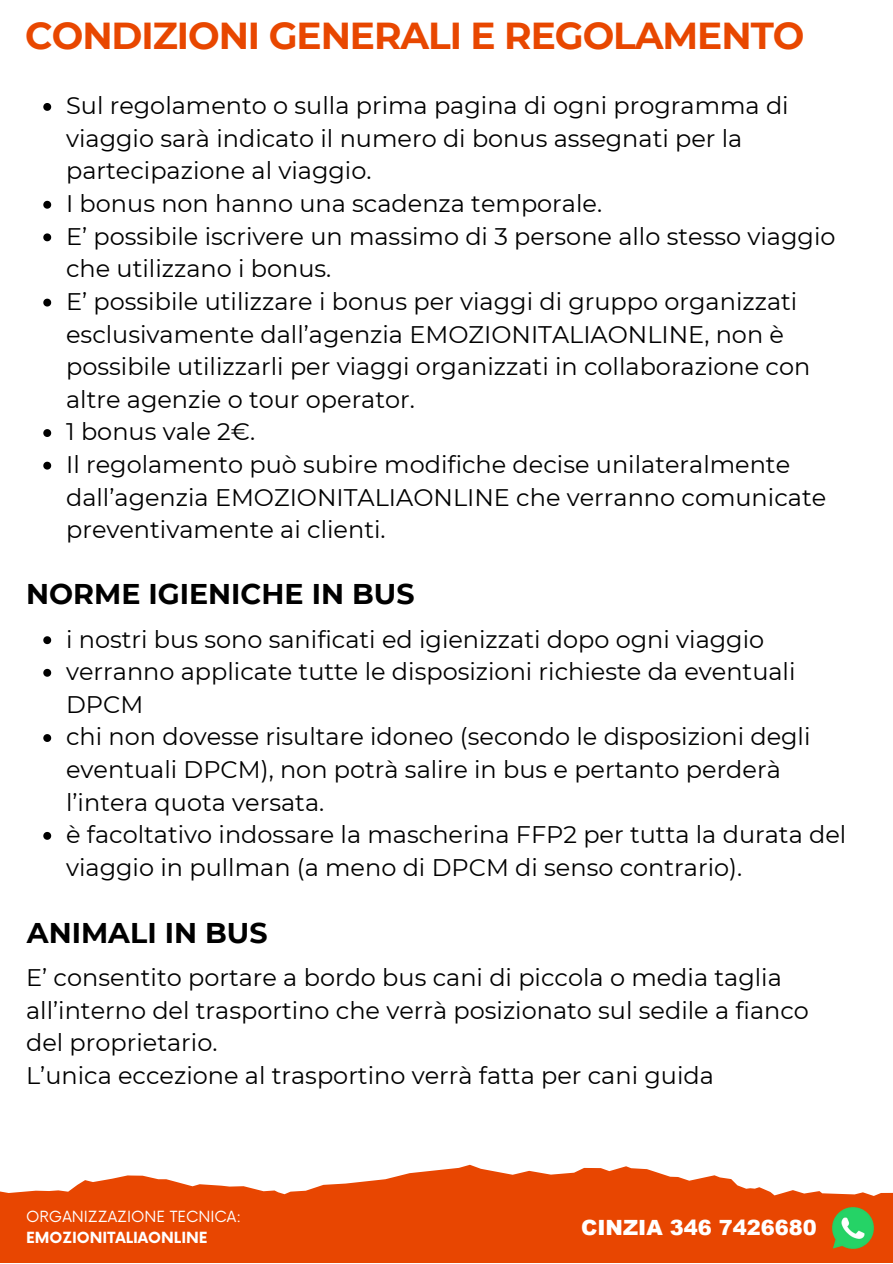
<style>
.page{position:relative;width:893px;height:1264px;background:#fff}
.page>*{position:absolute;margin:0;border:0;box-sizing:border-box;transform-origin:0 0}
.t1{font:700 37.5px "Montserrat";letter-spacing:-.03em;color:#e84700}
.t2{font:700 28.5px "Montserrat";color:#000}
.t3{font:24px/32.5px "Montserrat";color:#000}
.t4{font:900 21px "Arial";color:#fff}
.t5{font:15px "Now";color:#fff}
.t6{font:700 15px "Now";color:#fff}
</style>
<div class="page">
<svg style="left:0;top:1164px;width:892px;height:98px;fill:#e84601"></svg>
<svg style="left:43px;top:103px;width:8px;height:8px"></svg>
<svg style="left:43px;top:201px;width:8px;height:8px"></svg>
<svg style="left:43px;top:233px;width:8px;height:8px"></svg>
<svg style="left:43px;top:299px;width:8px;height:7px"></svg>
<svg style="left:43px;top:429px;width:8px;height:8px"></svg>
<svg style="left:43px;top:461px;width:8px;height:8px"></svg>
<svg style="left:43px;top:636px;width:8px;height:8px"></svg>
<svg style="left:43px;top:669px;width:8px;height:7px"></svg>
<svg style="left:43px;top:734px;width:8px;height:8px"></svg>
<svg style="left:43px;top:832px;width:8px;height:7px"></svg>
<img style="left:831px;top:1206px;width:43px;height:42px">
<h1 class="t1" style="left:25px;top:12px;width:780px">CONDIZIONI GENERALI E REGOLAMENTO</h1>
<p class="t3" style="left:66px;top:89px;width:770px">Sul regolamento o sulla prima pagina di ogni programma di viaggio sarà indicato il numero di bonus assegnati per la partecipazione al viaggio.<br>I bonus non hanno una scadenza temporale.<br>E’ possibile iscrivere un massimo di 3 persone allo stesso viaggio che utilizzano i bonus.<br>E’ possibile utilizzare i bonus per viaggi di gruppo organizzati esclusivamente dall’agenzia EMOZIONITALIAONLINE, non è possibile utilizzarli per viaggi organizzati in collaborazione con altre agenzie o tour operator.<br>1 bonus vale 2€.<br>Il regolamento può subire modifiche decise unilateralmente dall’agenzia EMOZIONITALIAONLINE che verranno comunicate preventivamente ai clienti.</p>
<p class="t2" style="left:26px;top:576px;width:390px">NORME IGIENICHE IN BUS</p>
<p class="t3" style="left:66px;top:622px;width:781px">i nostri bus sono sanificati ed igienizzati dopo ogni viaggio verranno applicate tutte le disposizioni richieste da eventuali DPCM<br>chi non dovesse risultare idoneo (secondo le disposizioni degli eventuali DPCM), non potrà salire in bus e pertanto perderà l’intera quota versata.<br>è facoltativo indossare la mascherina FFP2 per tutta la durata del viaggio in pullman (a meno di DPCM di senso contrario).</p>
<p class="t2" style="left:27px;top:914px;width:242px">ANIMALI IN BUS</p>
<p class="t3" style="left:26px;top:961px;width:784px">E’ consentito portare a bordo bus cani di piccola o media taglia all’interno del trasportino che verrà posizionato sul sedile a fianco del proprietario.<br>L’unica eccezione al trasportino verrà fatta per cani guida</p>
<p class="t5" style="left:26px;top:1208px;width:216px">ORGANIZZAZIONE TECNICA:</p>
<p class="t6" style="left:26px;top:1228px;width:183px">EMOZIONITALIAONLINE</p>
<p class="t4" style="left:581px;top:1212px;width:237px">CINZIA 346 7426680</p>
</div>
